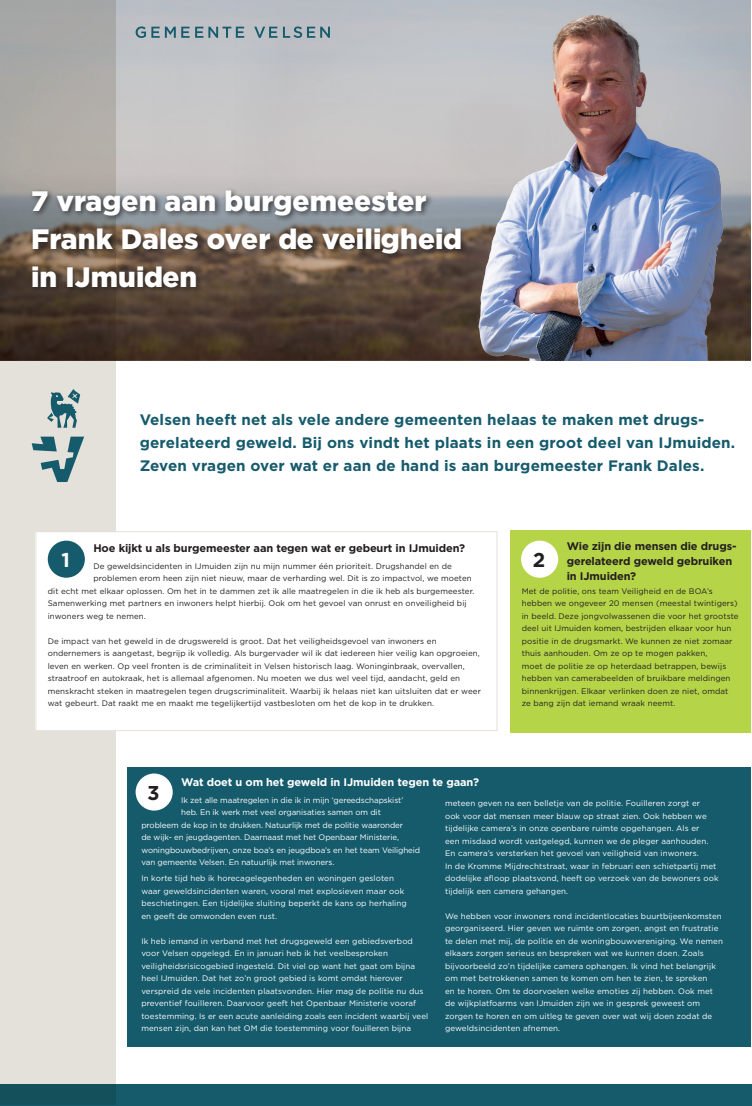
<style>
.page{position:relative;width:752px;height:1106px;background:#fff}
.page>*{position:absolute;margin:0;border:0;box-sizing:border-box;transform-origin:0 0}
.t1{font:900 28.1px/38px "Gotham ZUS";letter-spacing:.005em;color:#fff}
.t2{font:700 20px "Gotham";color:#231f20}
.t3{font:700 20px "Gotham";color:#fff}
.t4{font:700 15.2px/22.7px "Gotham";letter-spacing:.01em;color:#165b6c}
.t5{font:700 11px/15px "Gotham";letter-spacing:-.01em;color:#231f20}
.t6{font:700 11px "Gotham";letter-spacing:-.01em;color:#fff}
.t7{font:8px/12.5px "Gotham";letter-spacing:.01em;color:#fff}
.t8{font:8px/12.5px "Gotham";letter-spacing:.01em;color:#231f20}
.t9{font:8px "Gotham";letter-spacing:-.01em;color:#fff}
</style>
<div class="page">
<div style="left:127px;top:767px;width:623px;height:279px;background:#165b6c"></div>
<div style="left:113px;top:1084px;width:638px;height:22px;background:#165b6c"></div>
<img style="left:295px;top:0;width:455px;height:168px">
<div style="left:510px;top:530px;width:240px;height:202px;background:#b6d448"></div>
<img style="left:116px;top:0;width:91px;height:168px">
<svg style="left:0;top:0;width:116px;height:1104px;background:#d1d0ca"></svg>
<div style="left:36px;top:531px;width:461px;height:199px;background:#fff"></div>
<div style="left:35px;top:531px;width:462px;height:200px;border:1px solid #e4e1da"></div>
<div style="left:521px;top:540px;width:37px;height:37px;background:#fff;border-radius:50%"></div>
<div style="left:48px;top:540px;width:37px;height:37px;background:#165b6c;border-radius:50%"></div>
<div style="left:135px;top:773px;width:38px;height:37px;background:#fff;border-radius:50%"></div>
<svg style="left:32px;top:436px;width:52px;height:46px;background:#96aeb0"></svg>
<svg style="left:47px;top:389px;width:33px;height:39px"></svg>
<img style="left:0;top:168px;width:750px;height:192px">
<svg style="left:135px;top:26px;width:54px;height:12px"></svg>
<svg style="left:195px;top:27px;width:49px;height:11px"></svg>
<svg style="left:254px;top:27px;width:23px;height:11px"></svg>
<svg style="left:283px;top:26px;width:47px;height:12px"></svg>
<div style="left:29px;top:187px;width:439px;height:108px;background:#231f20;opacity:.75"></div>
<h1 class="t1" style="left:31px;top:182px;width:432px">7 vragen aan burgemeester<br>Frank Dales over de veiligheid in IJmuiden</h1>
<h3 class="t4" style="left:140px;top:408px;width:596px">Velsen heeft net als vele andere gemeenten helaas te maken met drugs&shy;gerelateerd geweld. Bij ons vindt het plaats in een groot deel van IJmuiden.<br>Zeven vragen over wat er aan de hand is aan burgemeester Frank Dales.</h3>
<h3 class="t5" style="left:566px;top:538px;width:171px">Wie zijn die mensen die drugs&shy;gerelateerd geweld gebruiken in IJmuiden?</h3>
<p class="t8" style="left:521px;top:584px;width:218px">Met de politie, ons team Veiligheid en de BOA’s hebben we ongeveer 20 mensen (meestal twintigers) in beeld. Deze jongvolwassenen die voor het grootste deel uit IJmuiden komen, bestrijden elkaar voor hun positie in de drugsmarkt. We kunnen ze niet zomaar thuis aanhouden. Om ze op te mogen pakken,<br>moet de politie ze op heterdaad betrappen, bewijs hebben van camerabeelden of bruikbare meldingen binnenkrijgen. Elkaar verlinken doen ze niet, omdat ze bang zijn dat iemand wraak neemt.</p>
<h3 class="t5" style="left:93px;top:541px;width:373px">Hoe kijkt u als burgemeester aan tegen wat er gebeurt in IJmuiden?</h3>
<p class="t8" style="left:93px;top:559px;width:360px">De geweldsincidenten in IJmuiden zijn nu mijn nummer één prioriteit. Drugshandel en de</p>
<p class="t8" style="left:93px;top:572px;width:380px">problemen erom heen zijn niet nieuw, maar de verharding wel. Dit is zo impactvol, we moeten</p>
<p class="t8" style="left:48px;top:584px;width:428px">dit echt met elkaar oplossen. Om het in te dammen zet ik alle maatregelen in die ik heb als burgemeester.</p>
<p class="t8" style="left:48px;top:597px;width:420px">Samenwerking met partners en inwoners helpt hierbij. Ook om het gevoel van onrust en onveiligheid bij</p>
<p class="t8" style="left:48px;top:609px;width:100px">inwoners weg te nemen.</p>
<p class="t8" style="left:48px;top:634px;width:434px">De impact van het geweld in de drugswereld is groot. Dat het veiligheidsgevoel van inwoners en ondernemers is aangetast, begrijp ik volledig. Als burgervader wil ik dat iedereen hier veilig kan opgroeien, leven en werken. Op veel fronten is de criminaliteit in Velsen historisch laag. Woninginbraak, overvallen, straatroof en autokraak, het is allemaal afgenomen. Nu moeten we dus wel veel tijd, aandacht, geld en menskracht steken in maatregelen tegen drugscriminaliteit. Waarbij ik helaas niet kan uitsluiten dat er weer wat gebeurt. Dat raakt me en maakt me tegelijkertijd vastbesloten om het de kop in te drukken.</p>
<h2 class="t3" style="left:61px;top:547px;width:10px">1</h2>
<h2 class="t2" style="left:532px;top:547px;width:14px">2</h2>
<h3 class="t6" style="left:181px;top:774px;width:299px">Wat doet u om het geweld in IJmuiden tegen te gaan?</h3>
<p class="t9" style="left:181px;top:794px;width:223px">Ik zet alle maatregelen in die ik in mijn ‘gereedschapskist’</p>
<p class="t9" style="left:181px;top:807px;width:201px">heb. En ik werk met veel organisaties samen om dit</p>
<p class="t9" style="left:141px;top:819px;width:263px">probleem de kop in te drukken. Natuurlijk met de politie waaronder</p>
<p class="t9" style="left:141px;top:832px;width:259px">de wijk- en jeugdagenten. Daarnaast met het Openbaar Ministerie,</p>
<p class="t9" style="left:141px;top:844px;width:280px">woningbouwbedrijven, onze boa’s en jeugdboa’s en het team Veiligheid</p>
<p class="t9" style="left:141px;top:857px;width:194px">van gemeente Velsen. En natuurlijk met inwoners.</p>
<p class="t7" style="left:141px;top:872px;width:267px">In korte tijd heb ik horecagelegenheden en woningen gesloten waar geweldsincidenten waren, vooral met explosieven maar ook beschietingen. Een tijdelijke sluiting beperkt de kans op herhaling en geeft de omwonden even rust.</p>
<p class="t7" style="left:141px;top:934px;width:288px">Ik heb iemand in verband met het drugsgeweld een gebiedsverbod voor Velsen opgelegd. En in januari heb ik het veelbesproken veiligheidsrisicogebied ingesteld. Dit viel op want het gaat om bijna heel IJmuiden. Dat het zo’n groot gebied is komt omdat hierover verspreid de vele incidenten plaatsvonden. Hier mag de politie nu dus preventief fouilleren. Daarvoor geeft het Openbaar Ministerie vooraf toestemming. Is er een acute aanleiding zoals een incident waarbij veel mensen zijn, dan kan het OM die toestemming voor fouilleren bijna</p>
<h2 class="t2" style="left:147px;top:779px;width:13px">3</h2>
<p class="t7" style="left:445px;top:797px;width:275px">meteen geven na een belletje van de politie. Fouilleren zorgt er<br>ook voor dat mensen meer blauw op straat zien. Ook hebben we tijdelijke camera’s in onze openbare ruimte opgehangen. Als er<br>een misdaad wordt vastgelegd, kunnen we de pleger aanhouden.<br>En camera’s versterken het gevoel van veiligheid van inwoners.<br>In de Kromme Mijdrechtstraat, waar in februari een schietpartij met dodelijke afloop plaatsvond, heeft op verzoek van de bewoners ook tijdelijk een camera gehangen.</p>
<p class="t7" style="left:445px;top:909px;width:279px">We hebben voor inwoners rond incidentlocaties buurtbijeenkomsten georganiseerd. Hier geven we ruimte om zorgen, angst en frustratie te delen met mij, de politie en de woningbouwvereniging. We nemen elkaars zorgen serieus en bespreken wat we kunnen doen. Zoals bijvoorbeeld zo’n tijdelijke camera ophangen. Ik vind het belangrijk om met betrokkenen samen te komen om hen te zien, te spreken<br>en te horen. Om te doorvoelen welke emoties zij hebben. Ook met de wijkplatfoarms van IJmuiden zijn we in gesprek geweest om zorgen te horen en om uitleg te geven over wat wij doen zodat de geweldsincidenten afnemen.</p>
</div>
